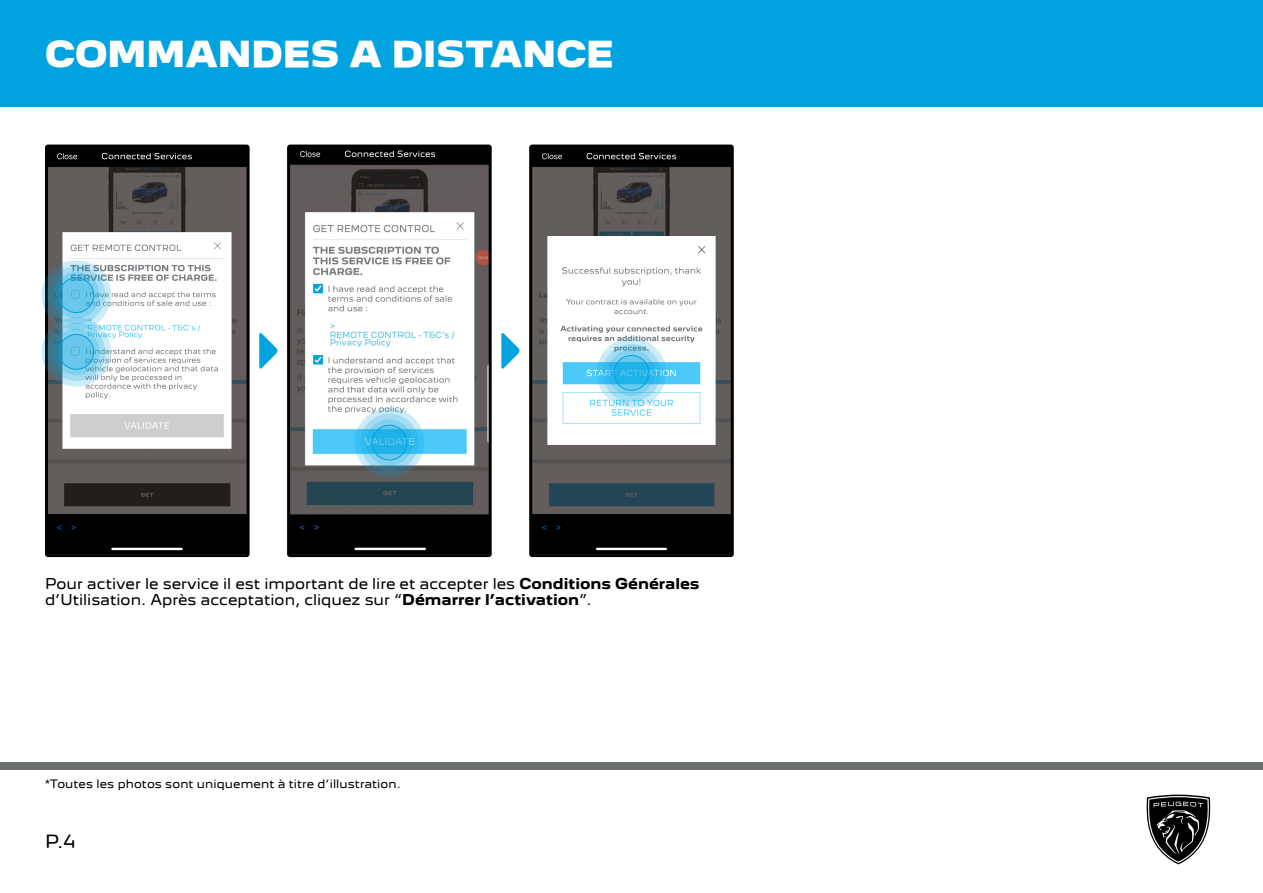
<style>
.page{position:relative;width:1263px;height:893px;background:#fff}
.page>*{position:absolute;margin:0;border:0;box-sizing:border-box;transform-origin:0 0}
.t1{font:900 33px "Peugeot New";color:#fff}
.t2{font:16.5px "Peugeot New";color:#000}
.t3{font:13.5px/16.2px "Peugeot New";color:#000}
.t4{font:10.5px "Peugeot New";letter-spacing:.01em;color:#000}
.s1{font-weight:700}
</style>
<div class="page">
<div style="left:0;top:762px;width:1263px;height:7px;background:#6c6f70"></div>
<div style="left:0;top:0;width:1263px;height:107px;background:#00a3e0"></div>
<svg style="left:1146px;top:795px;width:64px;height:69px"></svg>
<img style="left:49px;top:149px;width:197px;height:404px">
<div style="left:45px;top:145px;width:205px;height:412px;border:3px solid #000;border-radius:2px"></div>
<img style="left:291px;top:149px;width:197px;height:404px">
<div style="left:287px;top:145px;width:205px;height:412px;border:3px solid #000;border-radius:2px"></div>
<img style="left:533px;top:149px;width:197px;height:404px">
<div style="left:529px;top:145px;width:205px;height:412px;border:3px solid #000;border-radius:2px"></div>
<svg style="left:501px;top:333px;width:19px;height:36px"></svg>
<svg style="left:259px;top:333px;width:19px;height:36px"></svg>
<svg style="left:41px;top:260px;width:70px;height:70px"></svg>
<svg style="left:47px;top:266px;width:58px;height:58px"></svg>
<svg style="left:53px;top:272px;width:47px;height:46px"></svg>
<svg style="left:59px;top:278px;width:35px;height:35px"></svg>
<div style="left:59px;top:277px;width:35px;height:36px;border:1px solid #00a3e0;border-radius:50%"></div>
<svg style="left:41px;top:317px;width:70px;height:70px"></svg>
<svg style="left:47px;top:323px;width:58px;height:58px"></svg>
<svg style="left:53px;top:329px;width:47px;height:46px"></svg>
<svg style="left:59px;top:334px;width:35px;height:35px"></svg>
<div style="left:59px;top:334px;width:35px;height:36px;border:1px solid #00a3e0;border-radius:50%"></div>
<svg style="left:354px;top:408px;width:70px;height:69px"></svg>
<svg style="left:360px;top:414px;width:58px;height:58px"></svg>
<svg style="left:366px;top:419px;width:47px;height:47px"></svg>
<svg style="left:372px;top:425px;width:35px;height:35px"></svg>
<div style="left:372px;top:425px;width:35px;height:35px;border:1px solid #00a3e0;border-radius:50%"></div>
<svg style="left:597px;top:338px;width:69px;height:70px"></svg>
<svg style="left:602px;top:344px;width:58px;height:58px"></svg>
<svg style="left:608px;top:350px;width:47px;height:46px"></svg>
<svg style="left:614px;top:355px;width:35px;height:35px"></svg>
<div style="left:614px;top:355px;width:35px;height:36px;border:1px solid #00a3e0;border-radius:50%"></div>
<h1 class="t1" style="left:45px;top:27px;width:570px">COMMANDES A DISTANCE</h1>
<p class="t3" style="left:45px;top:575px;width:656px">Pour activer le service il est important de lire et accepter les <span class="s1">Conditions Générales </span>d’Utilisation. Après acceptation, cliquez sur “<span class="s1">Démarrer l’activation</span>”.</p>
<p class="t4" style="left:45px;top:776px;width:357px">*Toutes les photos sont uniquement à titre d’illustration.</p>
<p class="t2" style="left:45px;top:828px;width:32px">P.4</p>
</div>
